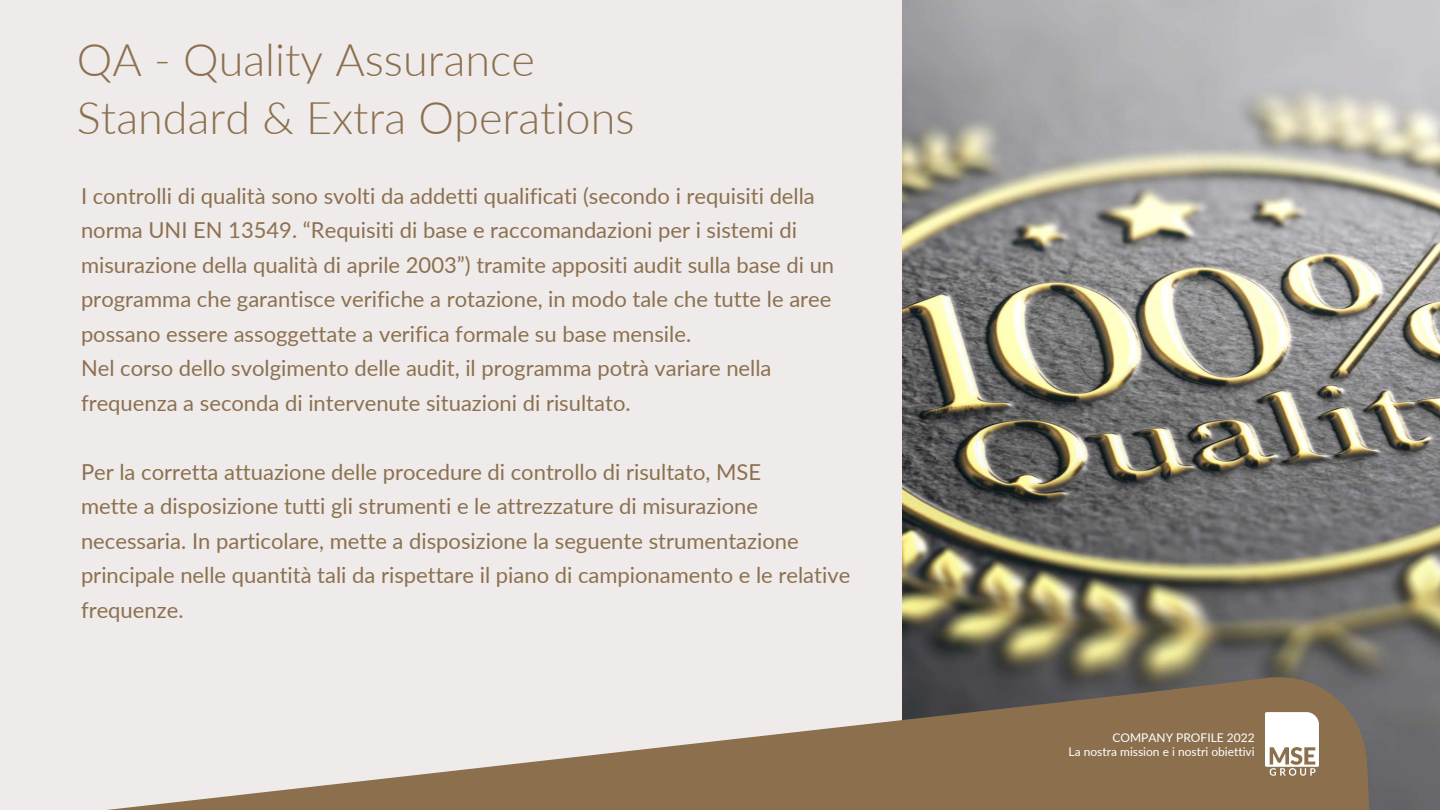
<style>
.page{position:relative;width:1440px;height:810px;background:#efebeb}
.page>*{position:absolute;margin:0;border:0;box-sizing:border-box;transform-origin:0 0}
.t1{font:300 45px/58.5px "Lato";color:#8c714f}
.t2{font:22px/34.5px "Lato";color:#8c714f}
.t3{font:12px/14.2px "Lato";color:#fff;text-align:right}
</style>
<div class="page">
<img style="left:903px;top:0;width:537px;height:810px">
<svg style="left:904px;top:667px;width:508px;height:143px;background:#736657"></svg>
<img style="left:1263px;top:712px;width:57px;height:64px">
<svg style="left:107px;top:686px;width:1123px;height:124px;fill:#8c704e"></svg>
<h1 class="t1" style="left:77px;top:29px;width:559px">QA - Quality Assurance<br>Standard &amp; Extra Operations</h1>
<p class="t2" style="left:81px;top:178px;width:755px">I controlli di qualità sono svolti da addetti qualificati (secondo i requisiti della norma UNI EN 13549. “Requisiti di base e raccomandazioni per i sistemi di misurazione della qualità di aprile 2003”) tramite appositi audit sulla base di un programma che garantisce verifiche a rotazione, in modo tale che tutte le aree possano essere assoggettate a verifica formale su base mensile.<br>Nel corso dello svolgimento delle audit, il programma potrà variare nella frequenza a seconda di intervenute situazioni di risultato.</p>
<p class="t2" style="left:81px;top:454px;width:771px">Per la corretta attuazione delle procedure di controllo di risultato, MSE<br>mette a disposizione tutti gli strumenti e le attrezzature di misurazione necessaria. In particolare, mette a disposizione la seguente strumentazione principale nelle quantità tali da rispettare il piano di campionamento e le relative frequenze.</p>
<p class="t3" style="left:1069px;top:730px;width:188px">COMPANY PROFILE 2022<br>La nostra mission e i nostri obiettivi</p>
</div>
